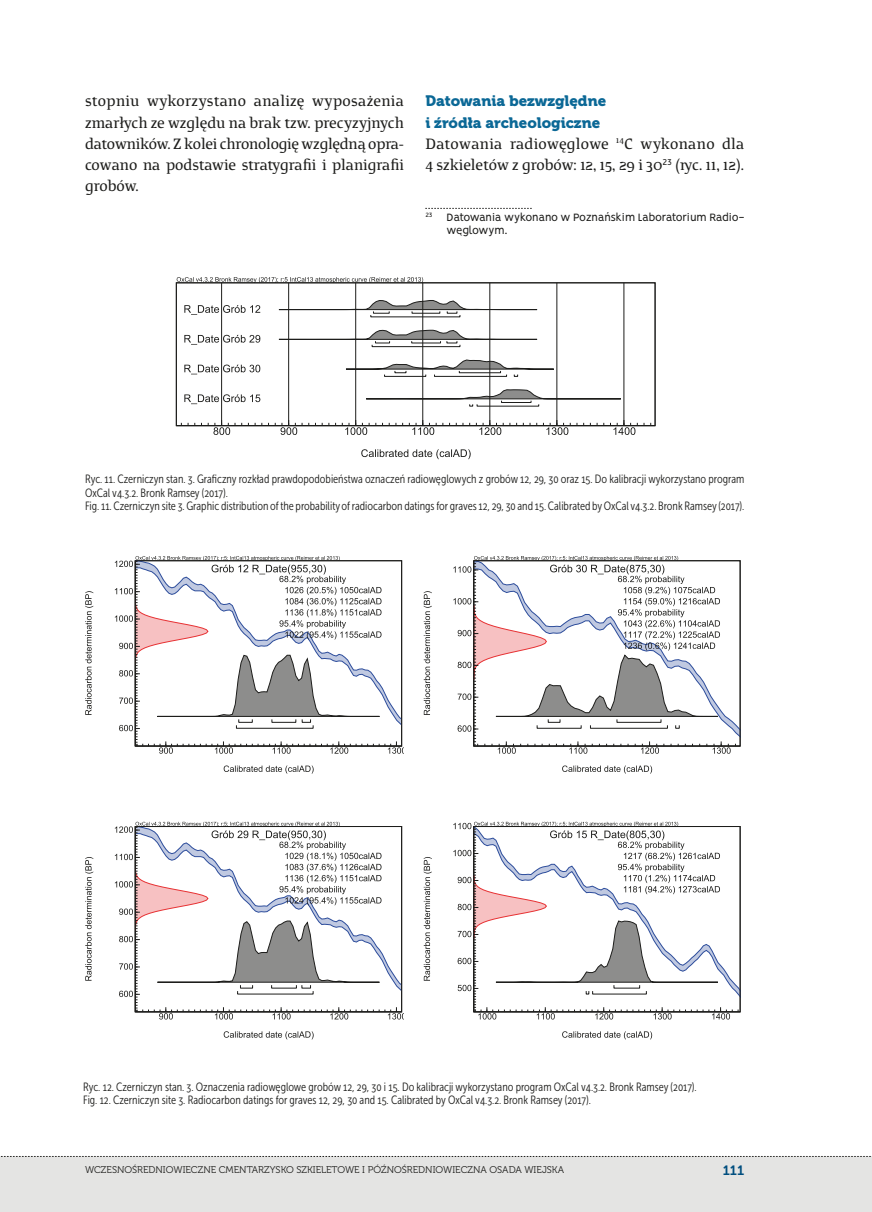
<style>
.page{position:relative;width:872px;height:1212px;background:#fff}
.page>*{position:absolute;margin:0;border:0;box-sizing:border-box;transform-origin:0 0}
._0_tekst_główny_1_ak{font:16.5px/21.3px "Pagewalker";color:#1d1d1b;text-align:justify;scale:.95 1}
.t__2{font:15px "Museo 900";color:#0b6896}
.t1{font:13.5px "Museo 700";color:#004e7f}
.Rycina_podpis{font:12px/13.5px "Museo Sans Cond 300";color:#1d1d1b;scale:.96 1}
._10_Tekst_przypisu_d{font:12px/12.8px "Vision";letter-spacing:-.03em;color:#1d1d1b}
.t2{font:9.75px "Museo 300";color:#1d1d1b}
</style>
<div class="page">
<div style="left:0;top:1156px;width:872px;height:56px;background:#e4e4e3"></div>
<svg style="left:1px;top:1156px;width:870px;height:1px"></svg>
<svg style="left:425px;top:208px;width:106px;height:1px"></svg>
<svg style="left:279px;top:300px;width:258px;height:14px"></svg>
<svg style="left:279px;top:330px;width:258px;height:13px"></svg>
<div style="left:371px;top:344px;width:89px;height:3px;border:1px solid #1d1d1b"></div>
<svg style="left:346px;top:360px;width:208px;height:17px"></svg>
<svg style="left:366px;top:390px;width:255px;height:17px"></svg>
<svg style="left:184px;top:305px;width:76px;height:10px"></svg>
<svg style="left:184px;top:335px;width:76px;height:10px"></svg>
<svg style="left:184px;top:365px;width:76px;height:9px"></svg>
<svg style="left:184px;top:394px;width:76px;height:10px"></svg>
<div style="left:176px;top:282px;width:479px;height:144px;border:1px solid #1d1d1b"></div>
<hr style="left:221px;top:283px;width:1px;height:143px;background:#1d1d1b">
<hr style="left:288px;top:283px;width:1px;height:143px;background:#1d1d1b">
<hr style="left:355px;top:283px;width:1px;height:143px;background:#1d1d1b">
<hr style="left:422px;top:283px;width:1px;height:143px;background:#1d1d1b">
<hr style="left:489px;top:283px;width:1px;height:143px;background:#1d1d1b">
<hr style="left:556px;top:283px;width:1px;height:143px;background:#1d1d1b">
<hr style="left:623px;top:283px;width:1px;height:143px;background:#1d1d1b">
<hr style="left:176px;top:425px;width:479px;height:1px;background:#1d1d1b">
<svg style="left:208px;top:420px;width:34px;height:15px"></svg>
<svg style="left:275px;top:420px;width:34px;height:15px"></svg>
<svg style="left:342px;top:420px;width:34px;height:15px"></svg>
<svg style="left:409px;top:420px;width:34px;height:15px"></svg>
<svg style="left:476px;top:420px;width:34px;height:15px"></svg>
<svg style="left:543px;top:420px;width:34px;height:15px"></svg>
<svg style="left:610px;top:420px;width:28px;height:15px"></svg>
<svg style="left:361px;top:449px;width:110px;height:10px"></svg>
<svg style="left:177px;top:277px;width:246px;height:6px"></svg>
<svg style="left:224px;top:765px;width:90px;height:9px"></svg>
<svg style="left:85px;top:591px;width:8px;height:124px"></svg>
<svg style="left:115px;top:556px;width:289px;height:198px"></svg>
<svg style="left:224px;top:1031px;width:90px;height:8px"></svg>
<svg style="left:85px;top:857px;width:8px;height:124px"></svg>
<svg style="left:115px;top:822px;width:289px;height:197px"></svg>
<hr style="left:474px;top:746px;width:266px;height:1px;background:#1d1d1b">
<svg style="left:562px;top:765px;width:90px;height:9px"></svg>
<svg style="left:424px;top:591px;width:8px;height:124px"></svg>
<svg style="left:453px;top:556px;width:283px;height:198px"></svg>
<hr style="left:474px;top:1011px;width:266px;height:1px;background:#1d1d1b">
<svg style="left:562px;top:1031px;width:90px;height:8px"></svg>
<svg style="left:424px;top:857px;width:8px;height:124px"></svg>
<svg style="left:453px;top:822px;width:286px;height:197px"></svg>
<p class="_0_tekst_główny_1_ak" style="left:85px;top:90px;width:337px">stopniu wykorzystano analizę wyposażenia zmarłych ze względu na brak tzw. precyzyjnych datowników. Z kolei chronologię względną opra&shy;cowano na podstawie stratygrafii i planigrafii grobów.</p>
<p class="t__2" style="left:425px;top:93px;width:182px">Datowania bezwzględne</p>
<p class="t__2" style="left:425px;top:114px;width:176px">i źródła archeologiczne</p>
<p class="_0_tekst_główny_1_ak" style="left:425px;top:133px;width:337px">Datowania radiowęglowe <sup>14</sup>C wykonano dla<br>4 szkieletów z grobów: 12, 15, 29 i 30<sup>23</sup> (ryc. 11, 12).</p>
<p class="_10_Tekst_przypisu_d" style="left:446px;top:212px;width:299px;text-indent:-21px"><sup>23</sup> Datowania wykonano w Poznańskim Laboratorium Radio&shy;węglowym.</p>
<p class="Rycina_podpis" style="left:85px;top:472px;width:688px">Ryc. 11. Czerniczyn stan. 3. Graficzny rozkład prawdopodobieństwa oznaczeń radiowęglowych z grobów 12, 29, 30 oraz 15. Do kalibracji wykorzystano program<br>OxCal v4.3.2. Bronk Ramsey (2017).</p>
<p class="Rycina_podpis" style="left:85px;top:499px;width:688px">Fig. 11. Czerniczyn site 3. Graphic distribution of the probability of radiocarbon datings for graves 12, 29, 30 and 15. Calibrated by OxCal v4.3.2. Bronk Ramsey (2017).</p>
<p class="Rycina_podpis" style="left:83px;top:1080px;width:640px">Ryc. 12. Czerniczyn stan. 3. Oznaczenia radiowęglowe grobów 12, 29, 30 i 15. Do kalibracji wykorzystano program OxCal v4.3.2. Bronk Ramsey (2017).</p>
<p class="Rycina_podpis" style="left:83px;top:1093px;width:530px">Fig. 12. Czerniczyn site 3. Radiocarbon datings for graves 12, 29, 30 and 15. Calibrated by OxCal v4.3.2. Bronk Ramsey (2017).</p>
<p class="t2" style="left:85px;top:1164px;width:480px">WCZESNOŚREDNIOWIECZNE CMENTARZYSKO SZKIELETOWE I PÓŹNOŚREDNIOWIECZNA OSADA WIEJSKA</p>
<p class="t1" style="left:723px;top:1163px;width:23px">111</p>
</div>
